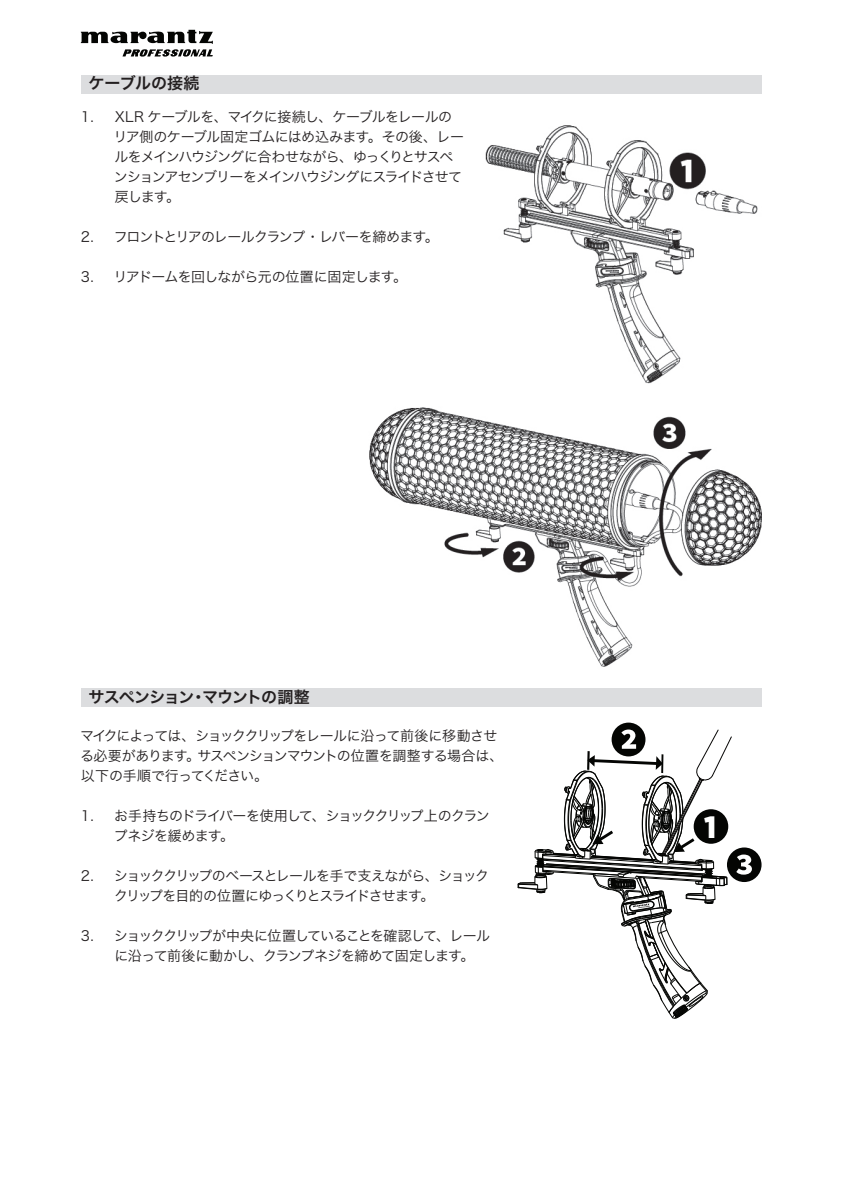
<style>
.page{position:relative;width:842px;height:1191px;background:#fff}
.page>*{position:absolute;margin:0;border:0;box-sizing:border-box;transform-origin:0 0}
.t1{font:900 30.8px "Gotham";color:#fff;scale:.95 1}
.t2{font:16px "Hira Kaku Pro W6";letter-spacing:-.065em;color:#231f20}
.t3{font:16px "Hira Kaku Pro W6";letter-spacing:-.01em;color:#231f20}
.t4{font:14px/20px "Hira Kaku Pro W3";letter-spacing:-.065em;color:#231f20}
</style>
<div class="page">
<svg style="left:81px;top:30px;width:132px;height:27px"></svg>
<div style="left:81px;top:75px;width:680px;height:19px;background:#dcdddf"></div>
<div style="left:81px;top:688px;width:680px;height:19px;background:#dcdddf"></div>
<img style="left:485px;top:125px;width:273px;height:259px">
<img style="left:369px;top:407px;width:392px;height:260px">
<svg style="left:518px;top:722px;width:243px;height:296px"></svg>
<div style="left:694px;top:809px;width:34px;height:34px;background:#040503;border-radius:50%"></div>
<p class="t3" style="left:89px;top:68px;width:112px">ケーブルの接続</p>
<p class="t4" style="left:114px;top:106px;width:352px;text-indent:-33px">1. XLR ケーブルを、マイクに接続し、ケーブルをレールのリア側のケーブル固定ゴムにはめ込みます。その後、レールをメインハウジングに合わせながら、ゆっくりとサスペンションアセンブリーをメインハウジングにスライドさせて戻します。</p>
<p class="t4" style="left:81px;top:226px;width:359px">2. フロントとリアのレールクランプ・レバーを締めます。</p>
<p class="t4" style="left:81px;top:266px;width:328px">3. リアドームを回しながら元の位置に固定します。</p>
<p class="t2" style="left:88px;top:682px;width:223px">サスペンション・マウントの調整</p>
<p class="t4" style="left:80px;top:724px;width:425px">マイクによっては、ショッククリップをレールに沿って前後に移動させる必要があります。サスペンションマウントの位置を調整する場合は、以下の手順で行ってください。</p>
<p class="t4" style="left:114px;top:804px;width:377px;text-indent:-33px">1. お手持ちのドライバーを使用して、ショッククリップ上のクランプネジを緩めます。</p>
<p class="t4" style="left:114px;top:864px;width:377px;text-indent:-33px">2. ショッククリップのベースとレールを手で支えながら、ショッククリップを目的の位置にゆっくりとスライドさせます。</p>
<p class="t4" style="left:114px;top:924px;width:377px;text-indent:-34px">3. ショッククリップが中央に位置していることを確認して、レールに沿って前後に動かし、クランプネジを締めて固定します。</p>
<h1 class="t1" style="left:704px;top:805px;width:14px">1</h1>
</div>
